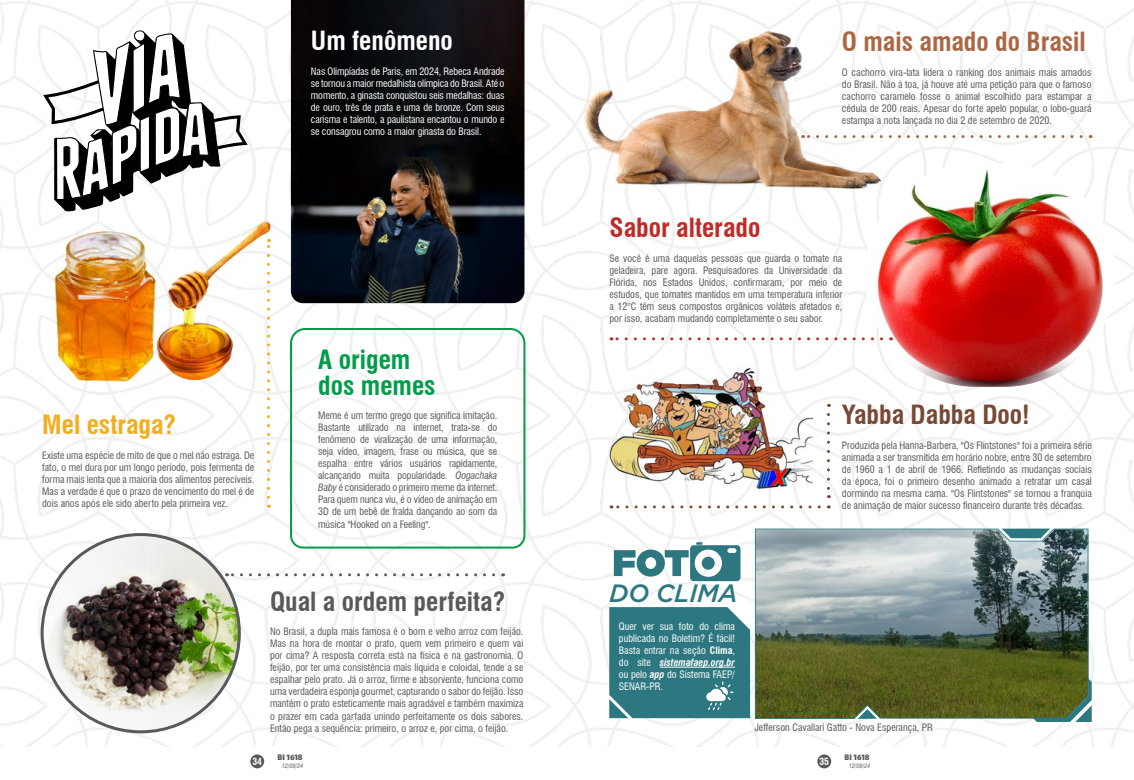
<style>
.page{position:relative;width:1134px;height:780px;background:#fff}
.page>*{position:absolute;margin:0;border:0;box-sizing:border-box;transform-origin:0 0}
.t1{font:700 condensed 25.8px "Swiss 721 BT";color:#58595b}
.t2{font:700 condensed 25.8px "Swiss 721 BT";color:#aa6744}
.t3{font:700 condensed 25.8px/25.8px "Swiss 721 BT";color:#009d4a}
.t4{font:700 condensed 25.8px "Swiss 721 BT";color:#784935}
.t5{font:700 condensed 25.8px "Swiss 721 BT";color:#c12a26}
.t6{font:700 condensed 25.8px "Swiss 721 BT";color:#f1ae1d}
.t7{font:700 condensed 25.8px "Swiss 721 BT";color:#fff}
.t8{font:italic 500 25px "Gotham";letter-spacing:-.01em;color:#2d7880}
.t9{font:condensed 10px/12px "Swiss 721 BT";color:#58595b;text-align:justify}
.t10{font:condensed 10px/12px "Swiss 721 BT";letter-spacing:-.01em;color:#fff;text-align:justify}
.t11{font:700 condensed 9.6px "Swiss 721 BT";color:#fff}
.t12{font:900 8px "Whitney HTF";color:#58595b}
.t13{font:italic condensed 6px "Swiss 721 BT";color:#58595b}
.s1{font-style:italic}
.s2{font-weight:700}
.s3{font-weight:700;font-style:italic}
</style>
<div class="page">
<div style="left:250px;top:754px;width:14px;height:14px;background:#58595b;border-radius:50%"></div>
<div style="left:817px;top:754px;width:14px;height:14px;background:#58595b;border-radius:50%"></div>
<img style="left:0;top:0;width:1134px;height:746px">
<svg style="left:43px;top:30px;width:205px;height:160px"></svg>
<svg style="left:267px;top:400px;width:3px;height:97px"></svg>
<img style="left:41px;top:190px;width:235px;height:210px">
<img style="left:291px;top:0;width:233px;height:303px">
<img style="left:42px;top:534px;width:197px;height:197px;border-radius:99px">
<svg style="left:226px;top:573px;width:268px;height:3px"></svg>
<svg style="left:289px;top:327px;width:237px;height:222px"></svg>
<svg style="left:755px;top:528px;width:333px;height:190px;background:#73806b"></svg>
<svg style="left:1002px;top:528px;width:48px;height:10px"></svg>
<svg style="left:858px;top:709px;width:19px;height:9px"></svg>
<svg style="left:1033px;top:678px;width:59px;height:44px;background:#586d39"></svg>
<svg style="left:614px;top:542px;width:126px;height:39px"></svg>
<svg style="left:609px;top:607px;width:141px;height:111px;background:#377e86"></svg>
<img style="left:576px;top:0;width:334px;height:221px">
<svg style="left:803px;top:135px;width:278px;height:3px"></svg>
<img style="left:865px;top:163px;width:250px;height:224px;border-radius:112px">
<svg style="left:611px;top:337px;width:270px;height:3px"></svg>
<img style="left:610px;top:361px;width:202px;height:128px">
<svg style="left:611px;top:505px;width:208px;height:3px"></svg>
<svg style="left:827px;top:414px;width:3px;height:84px"></svg>
<h1 class="t7" style="left:311px;top:26px;width:143px">Um fenômeno</h1>
<p class="t10" style="left:311px;top:66px;width:195px">Nas Olimpíadas de Paris, em 2024, Rebeca Andrade se tornou a maior medalhista olímpica do Brasil. Até o momento, a ginasta conquistou seis medalhas: duas de ouro, três de prata e uma de bronze. Com seus carisma e talento, a paulistana encantou o mundo e se consagrou como a maior ginasta do Brasil.</p>
<h1 class="t6" style="left:42px;top:409px;width:136px">Mel estraga?</h1>
<p class="t9" style="left:42px;top:449px;width:214px">Existe uma espécie de mito de que o mel não estraga. De fato, o mel dura por um longo período, pois fermenta de forma mais lenta que a maioria dos alimentos perecíveis.<br>Mas a verdade é que o prazo de vencimento do mel é de dois anos após ele sido aberto pela primeira vez.</p>
<h1 class="t3" style="left:318px;top:346px;width:119px">A origem dos memes</h1>
<p class="t9" style="left:318px;top:410px;width:180px">Meme é um termo grego que significa imitação.<br>Bastante utilizado na internet, trata-se do fenômeno de viralização de uma informação, seja vídeo, imagem, frase ou música, que se espalha entre vários usuários rapidamente, alcançando muita popularidade. <span class="s1">Oogachaka Baby</span> é considerado o primeiro meme da internet.<br>Para quem nunca viu, é o vídeo de animação em 3D de um bebê de fralda dançando ao som da música "Hooked on a Feeling".</p>
<h1 class="t1" style="left:270px;top:585px;width:237px">Qual a ordem perfeita?</h1>
<p class="t9" style="left:270px;top:625px;width:255px">No Brasil, a dupla mais famosa é o bom e velho arroz com feijão.<br>Mas na hora de montar o prato, quem vem primeiro e quem vai por cima? A resposta correta está na física e na gastronomia. O feijão, por ter uma consistência mais líquida e coloidal, tende a se espalhar pelo prato. Já o arroz, firme e absorvente, funciona como uma verdadeira esponja gourmet, capturando o sabor do feijão. Isso mantém o prato esteticamente mais agradável e também maximiza o prazer em cada garfada unindo perfeitamente os dois sabores.<br>Então pega a sequência: primeiro, o arroz e, por cima, o feijão.</p>
<p class="t11" style="left:252px;top:755px;width:11px">34</p>
<p class="t12" style="left:278px;top:752px;width:27px">BI 1618</p>
<p class="t13" style="left:282px;top:762px;width:23px">12/09/24</p>
<h1 class="t2" style="left:842px;top:26px;width:245px">O mais amado do Brasil</h1>
<p class="t9" style="left:842px;top:66px;width:251px">O cachorro vira-lata lidera o ranking dos animais mais amados do Brasil. Não à toa, já houve até uma petição para que o famoso cachorro caramelo fosse o animal escolhido para estampar a cédula de 200 reais. Apesar do forte apelo popular, o lobo-guará estampa a nota lançada no dia 2 de setembro de 2020.</p>
<h1 class="t5" style="left:609px;top:213px;width:152px">Sabor alterado</h1>
<p class="t9" style="left:609px;top:253px;width:234px">Se você é uma daquelas pessoas que guarda o tomate na geladeira, pare agora. Pesquisadores da Universidade da Flórida, nos Estados Unidos, confirmaram, por meio de estudos, que tomates mantidos em uma temperatura inferior a 12°C têm seus compostos orgânicos voláteis afetados e, por isso, acabam mudando completamente o seu sabor.</p>
<h1 class="t4" style="left:842px;top:399px;width:189px">Yabba Dabba Doo!</h1>
<p class="t9" style="left:842px;top:439px;width:251px">Produzida pela Hanna-Barbera, "Os Flintstones" foi a primeira série animada a ser transmitida em horário nobre, entre 30 de setembro de 1960 a 1 de abril de 1966. Refletindo as mudanças sociais da época, foi o primeiro desenho animado a retratar um casal dormindo na mesma cama. "Os Flintstones" se tornou a franquia de animação de maior sucesso financeiro durante três décadas.</p>
<h2 class="t8" style="left:609px;top:576px;width:130px">DO CLIMA</h2>
<p class="t10" style="left:619px;top:620px;width:118px">Quer ver sua foto do clima publicada no Boletim? É fácil!<br>Basta entrar na seção <span class="s2">Clima</span>, do site <span class="s3">sistemafaep.org.br </span>ou pelo <span class="s3">app</span> do Sistema FAEP/ SENAR-PR.</p>
<p class="t9" style="left:755px;top:721px;width:180px">Jefferson Cavallari Gatto - Nova Esperança, PR</p>
<p class="t11" style="left:819px;top:755px;width:11px">35</p>
<p class="t12" style="left:844px;top:752px;width:27px">BI 1618</p>
<p class="t13" style="left:849px;top:762px;width:23px">12/09/24</p>
</div>
